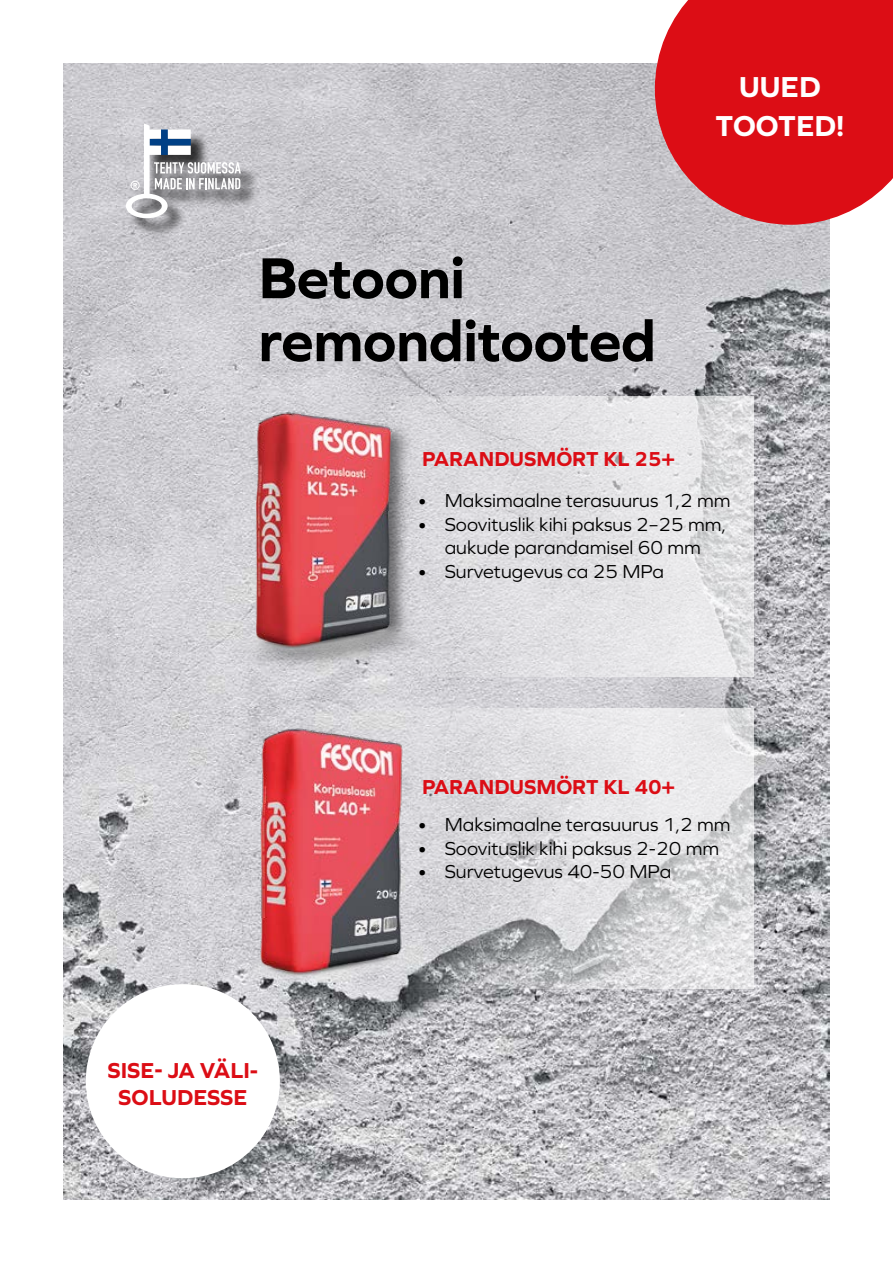
<style>
.page{position:relative;width:893px;height:1263px;background:#fff}
.page>*{position:absolute;margin:0;border:0;box-sizing:border-box;transform-origin:0 0}
.t1{font:700 60px/63px "Graphie";letter-spacing:-.01em;color:#000}
.t2{font:700 30px/39px "Graphie";color:#fff;text-align:center}
.t3{font:700 22.5px/27px "Graphie";color:#dc0d15;text-align:center}
.t4{font:700 21px "Graphie";color:#dc0d15}
.t5{font:19.5px/23.4px "Graphie";color:#000;text-align:center}
</style>
<div class="page">
<img style="left:64px;top:64px;width:765px;height:1135px">
<div style="left:128px;top:126px;width:132px;height:111px;background:#000;opacity:.75"></div>
<svg style="left:126px;top:123px;width:115px;height:95px"></svg>
<svg style="left:655px;top:0;width:238px;height:225px"></svg>
<div style="left:86px;top:984px;width:194px;height:194px;background:#fff;border-radius:50%"></div>
<svg style="left:240px;top:396px;width:514px;height:281px;fill:#e1e1e3"></svg>
<svg style="left:240px;top:708px;width:514px;height:281px"></svg>
<div style="left:229px;top:411px;width:205px;height:265px;background:#000;opacity:.5"></div>
<img style="left:230px;top:390px;width:188px;height:269px">
<img style="left:240px;top:717px;width:183px;height:261px">
<h2 class="t2" style="left:715px;top:67px;width:130px">UUED<br>TOOTED!</h2>
<h1 class="t1" style="left:258px;top:245px;width:399px">Betooni remonditooted</h1>
<p class="t4" style="left:422px;top:446px;width:255px">PARANDUSMÖRT KL 25+</p>
<p class="t5" style="left:418px;top:489px;width:314px">• Maksimaalne terasuurus 1,2 mm</p>
<p class="t5" style="left:418px;top:512px;width:310px">• Soovituslik kihi paksus 2–25 mm, aukude parandamisel 60 mm</p>
<p class="t5" style="left:418px;top:559px;width:248px">• Survetugevus ca 25 MPa</p>
<p class="t4" style="left:422px;top:774px;width:255px">PARANDUSMÖRT KL 40+</p>
<p class="t3" style="left:107px;top:1056px;width:152px">SISE- JA VÄLI-<br>SOLUDESSE</p>
<p class="t5" style="left:418px;top:812px;width:314px">• Maksimaalne terasuurus 1,2 mm</p>
<p class="t5" style="left:418px;top:836px;width:303px">• Soovituslik kihi paksus 2-20 mm</p>
<p class="t5" style="left:418px;top:859px;width:255px">• Survetugevus 40-50 MPa</p>
</div>
